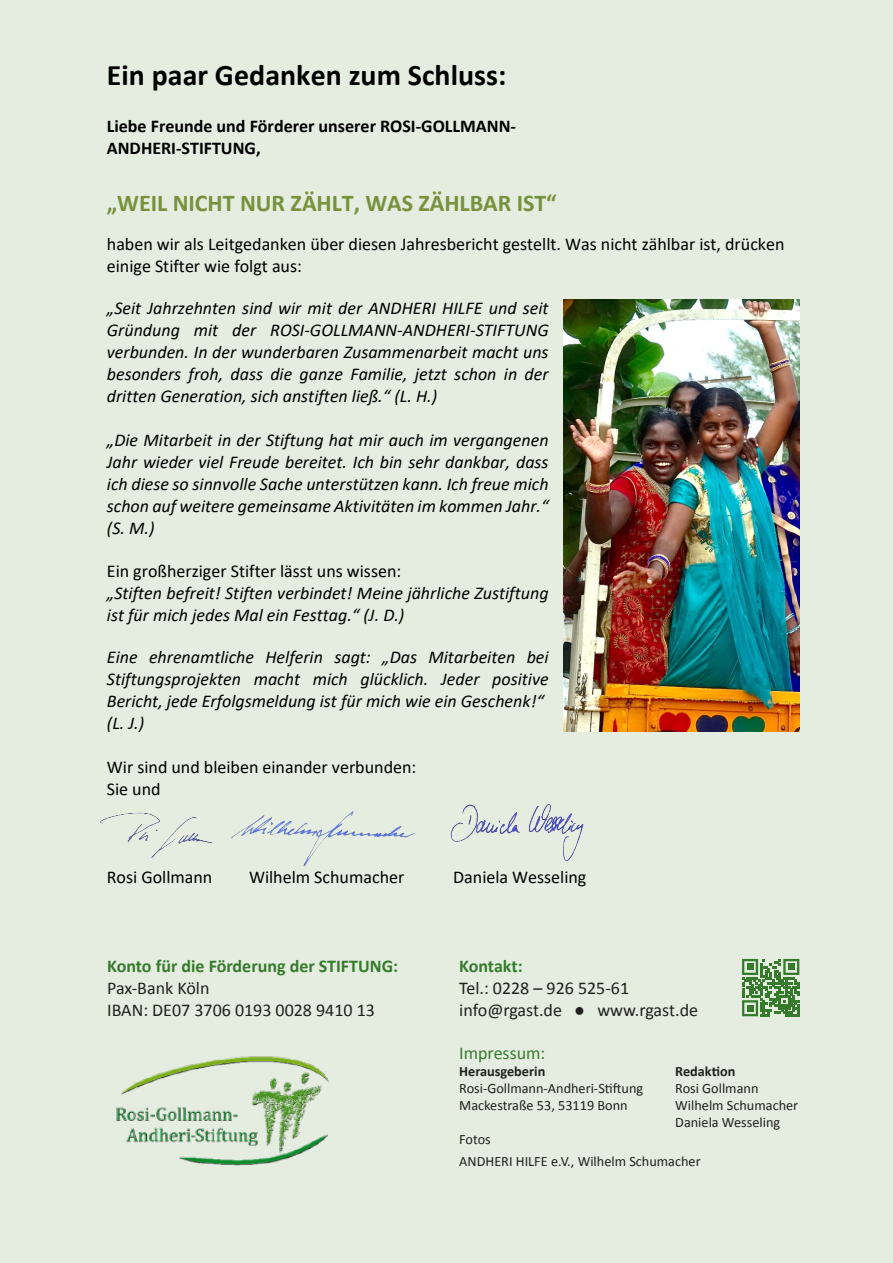
<style>
.page{position:relative;width:893px;height:1263px;background:#e4ede0}
.page>*{position:absolute;margin:0;border:0;box-sizing:border-box;transform-origin:0 0}
.t1{font:700 29.85px "Calibri";color:#000}
.t2{font:700 24.15px "Calibri";letter-spacing:-.005em;color:#76923c}
.t3{font:italic 18px/21.9px "Calibri";color:#000;text-align:justify}
.t4{font:18px/21.9px "Calibri";color:#000}
.t5{font:18px/21.6px "Calibri";color:#231f20}
.t6{font:700 18px/21.9px "Calibri";color:#000}
.t7{font:700 18px "Calibri";color:#357b2b}
.t8{font:18px "Calibri";color:#357b2b}
.t9{font:14.25px/17.1px "Calibri";color:#231f20}
.t10{font:700 14.25px "Calibri";color:#231f20}
</style>
<div class="page">
<img style="left:564px;top:299px;width:236px;height:432px">
<img style="left:116px;top:1056px;width:213px;height:110px">
<img style="left:100px;top:812px;width:112px;height:46px">
<img style="left:231px;top:811px;width:185px;height:55px">
<img style="left:450px;top:803px;width:134px;height:59px">
<svg style="left:742px;top:959px;width:57px;height:57px"></svg>
<div style="left:747px;top:963px;width:6px;height:7px;background:#357b2b"></div>
<div style="left:788px;top:963px;width:7px;height:7px;background:#357b2b"></div>
<div style="left:747px;top:1005px;width:6px;height:7px;background:#357b2b"></div>
<h1 class="t1" style="left:107px;top:54px;width:401px">Ein paar Gedanken zum Schluss:</h1>
<p class="t6" style="left:107px;top:115px;width:411px">Liebe Freunde und Förderer unserer ROSI-GOLLMANN-<br>ANDHERI-STIFTUNG,</p>
<h2 class="t2" style="left:107px;top:186px;width:451px">„WEIL NICHT NUR ZÄHLT, WAS ZÄHLBAR IST“</h2>
<p class="t4" style="left:107px;top:232px;width:679px">haben wir als Leitgedanken über diesen Jahresbericht gestellt. Was nicht zählbar ist, drücken einige Stifter wie folgt aus:</p>
<p class="t3" style="left:107px;top:296px;width:443px">„Seit Jahrzehnten sind wir mit der ANDHERI HILFE und seit Gründung mit der ROSI-GOLLMANN-ANDHERI-STIFTUNG verbunden. In der wunderbaren Zusammenarbeit macht uns besonders froh, dass die ganze Familie, jetzt schon in der dritten Generation, sich anstiften ließ.“ (L. H.)</p>
<p class="t3" style="left:107px;top:428px;width:443px">„Die Mitarbeit in der Stiftung hat mir auch im vergangenen Jahr wieder viel Freude bereitet. Ich bin sehr dankbar, dass ich diese so sinnvolle Sache unterstützen kann. Ich freue mich schon auf weitere gemeinsame Aktivitäten im kommen Jahr.“ (S. M.)</p>
<p class="t4" style="left:107px;top:559px;width:296px">Ein großherziger Stifter lässt uns wissen:</p>
<p class="t3" style="left:107px;top:581px;width:443px">„Stiften befreit! Stiften verbindet! Meine jährliche Zustiftung ist für mich jedes Mal ein Festtag.“ (J. D.)</p>
<p class="t3" style="left:107px;top:646px;width:443px;text-align:left">Eine ehrenamtliche Helferin sagt: „Das Mitarbeiten bei Stiftungsprojekten macht mich glücklich. Jeder positive Bericht, jede Erfolgsmeldung ist für mich wie ein Geschenk!“ (L. J.)</p>
<p class="t4" style="left:107px;top:756px;width:311px">Wir sind und bleiben einander verbunden:<br>Sie und</p>
<p class="t4" style="left:107px;top:866px;width:107px">Rosi Gollmann</p>
<p class="t4" style="left:249px;top:866px;width:157px">Wilhelm Schumacher</p>
<p class="t4" style="left:453px;top:866px;width:135px">Daniela Wesseling</p>
<p class="t7" style="left:107px;top:954px;width:292px">Konto für die Förderung der STIFTUNG:</p>
<p class="t5" style="left:107px;top:977px;width:269px">Pax-Bank Köln<br>IBAN: DE07 3706 0193 0028 9410 13</p>
<p class="t7" style="left:459px;top:954px;width:65px">Kontakt:</p>
<p class="t5" style="left:459px;top:977px;width:240px">Tel.: 0228 – 926 525-61 info@rgast.de ● www.rgast.de</p>
<p class="t8" style="left:459px;top:1040px;width:88px">Impressum:</p>
<p class="t10" style="left:459px;top:1061px;width:88px">Herausgeberin</p>
<p class="t10" style="left:675px;top:1061px;width:62px">Redaktion</p>
<p class="t9" style="left:459px;top:1079px;width:186px">Rosi-Gollmann-Andheri-Stiftung</p>
<p class="t9" style="left:675px;top:1079px;width:85px">Rosi Gollmann</p>
<p class="t9" style="left:459px;top:1096px;width:170px">Mackestraße 53, 53119 Bonn</p>
<p class="t9" style="left:675px;top:1096px;width:125px">Wilhelm Schumacher<br>Daniela Wesseling</p>
<p class="t9" style="left:459px;top:1128px;width:243px;line-height:21.6px">Fotos<br>ANDHERI HILFE e.V., Wilhelm Schumacher</p>
</div>
